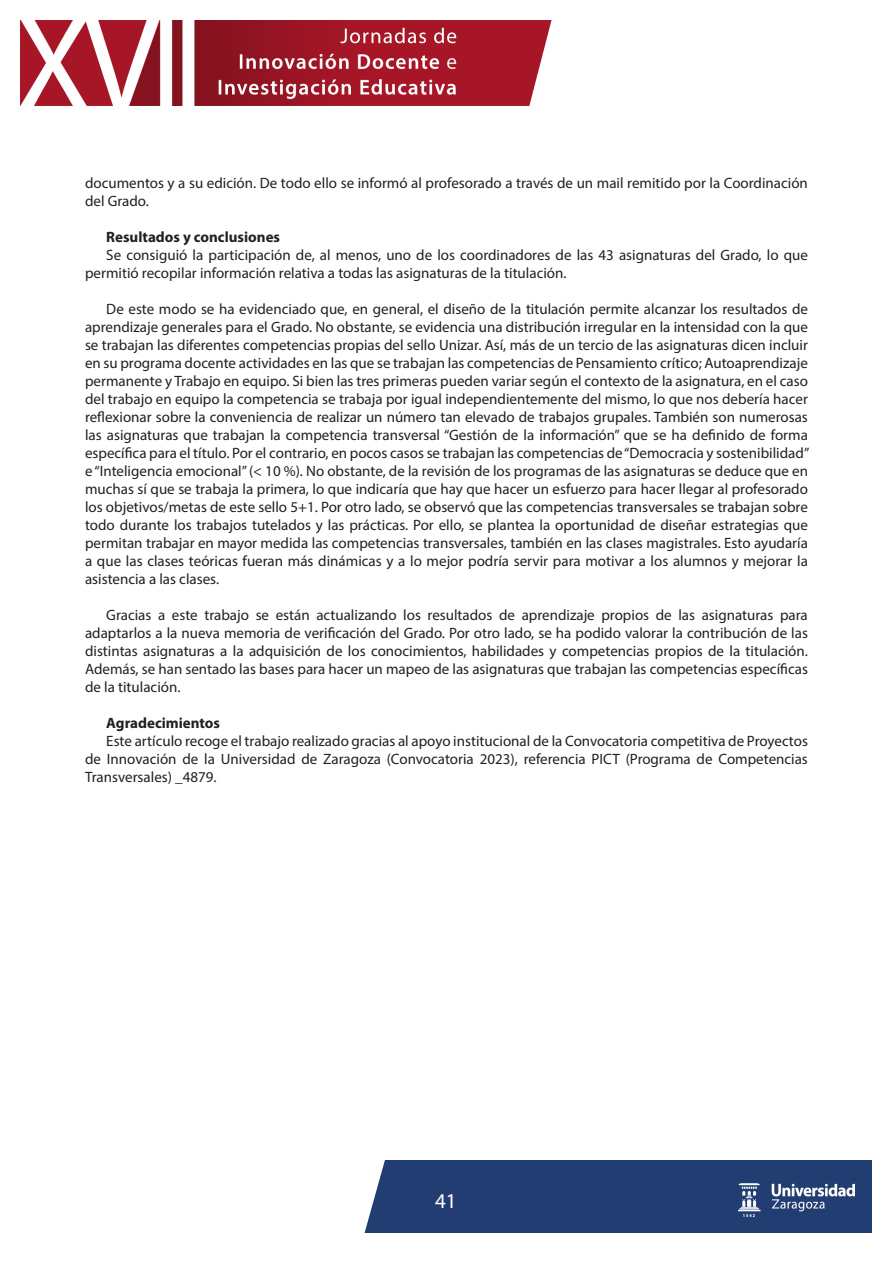
<style>
.page{position:relative;width:893px;height:1263px;background:#fff}
.page>*{position:absolute;margin:0;border:0;box-sizing:border-box;transform-origin:0 0}
.t1{font:21px "Myriad Pro";color:#fff}
._4_CONTENIDO{font:15px/18px "Myriad Pro";color:#231f20;text-align:justify}
._3_SUBTITULO_RESUMEN{font:700 15px "Myriad Pro";color:#231f20}
</style>
<div class="page">
<img style="left:20px;top:20px;width:506px;height:85px">
<svg style="left:526px;top:20px;width:26px;height:86px"></svg>
<div style="left:149px;top:1160px;width:723px;height:72px;background:#223d71"></div>
<img style="left:739px;top:1183px;width:116px;height:33px">
<div style="left:149px;top:1160px;width:240px;height:73px;background:#fff"></div>
<p class="_4_CONTENIDO" style="left:85px;top:174px;width:724px">documentos y a su edición. De todo ello se informó al profesorado a través de un mail remitido por la Coordinación del Grado.</p>
<p class="_3_SUBTITULO_RESUMEN" style="left:106px;top:227px;width:175px">Resultados y conclusiones</p>
<p class="_4_CONTENIDO" style="left:85px;top:246px;width:724px;text-indent:21px">Se consiguió la participación de, al menos, uno de los coordinadores de las 43 asignaturas del Grado, lo que permitió recopilar información relativa a todas las asignaturas de la titulación.</p>
<p class="_4_CONTENIDO" style="left:85px;top:300px;width:726px;text-indent:21px">De este modo se ha evidenciado que, en general, el diseño de la titulación permite alcanzar los resultados de aprendizaje generales para el Grado. No obstante, se evidencia una distribución irregular en la intensidad con la que se trabajan las diferentes competencias propias del sello Unizar. Así, más de un tercio de las asignaturas dicen incluir en su programa docente actividades en las que se trabajan las competencias de Pensamiento crítico; Autoaprendizaje permanente y Trabajo en equipo. Si bien las tres primeras pueden variar según el contexto de la asignatura, en el caso del trabajo en equipo la competencia se trabaja por igual independientemente del mismo, lo que nos debería hacer reflexionar sobre la conveniencia de realizar un número tan elevado de trabajos grupales. También son numerosas las asignaturas que trabajan la competencia transversal “Gestión de la información” que se ha definido de forma específica para el título. Por el contrario, en pocos casos se trabajan las competencias de “Democracia y sostenibilidad” e “Inteligencia emocional” (&lt; 10 %). No obstante, de la revisión de los programas de las asignaturas se deduce que en muchas sí que se trabaja la primera, lo que indicaría que hay que hacer un esfuerzo para hacer llegar al profesorado los objetivos/metas de este sello 5+1. Por otro lado, se observó que las competencias transversales se trabajan sobre todo durante los trabajos tutelados y las prácticas. Por ello, se plantea la oportunidad de diseñar estrategias que permitan trabajar en mayor medida las competencias transversales, también en las clases magistrales. Esto ayudaría a que las clases teóricas fueran más dinámicas y a lo mejor podría servir para motivar a los alumnos y mejorar la asistencia a las clases.</p>
<p class="_4_CONTENIDO" style="left:85px;top:606px;width:724px;text-indent:21px">Gracias a este trabajo se están actualizando los resultados de aprendizaje propios de las asignaturas para adaptarlos a la nueva memoria de verificación del Grado. Por otro lado, se ha podido valorar la contribución de las distintas asignaturas a la adquisición de los conocimientos, habilidades y competencias propios de la titulación.<br>Además, se han sentado las bases para hacer un mapeo de las asignaturas que trabajan las competencias específicas de la titulación.</p>
<p class="_3_SUBTITULO_RESUMEN" style="left:106px;top:713px;width:115px">Agradecimientos</p>
<p class="_4_CONTENIDO" style="left:85px;top:732px;width:724px;text-indent:21px">Este artículo recoge el trabajo realizado gracias al apoyo institucional de la Convocatoria competitiva de Proyectos de Innovación de la Universidad de Zaragoza (Convocatoria 2023), referencia PICT (Programa de Competencias Transversales) _4879.</p>
<h1 class="t1" style="left:435px;top:1188px;width:23px">41</h1>
</div>
